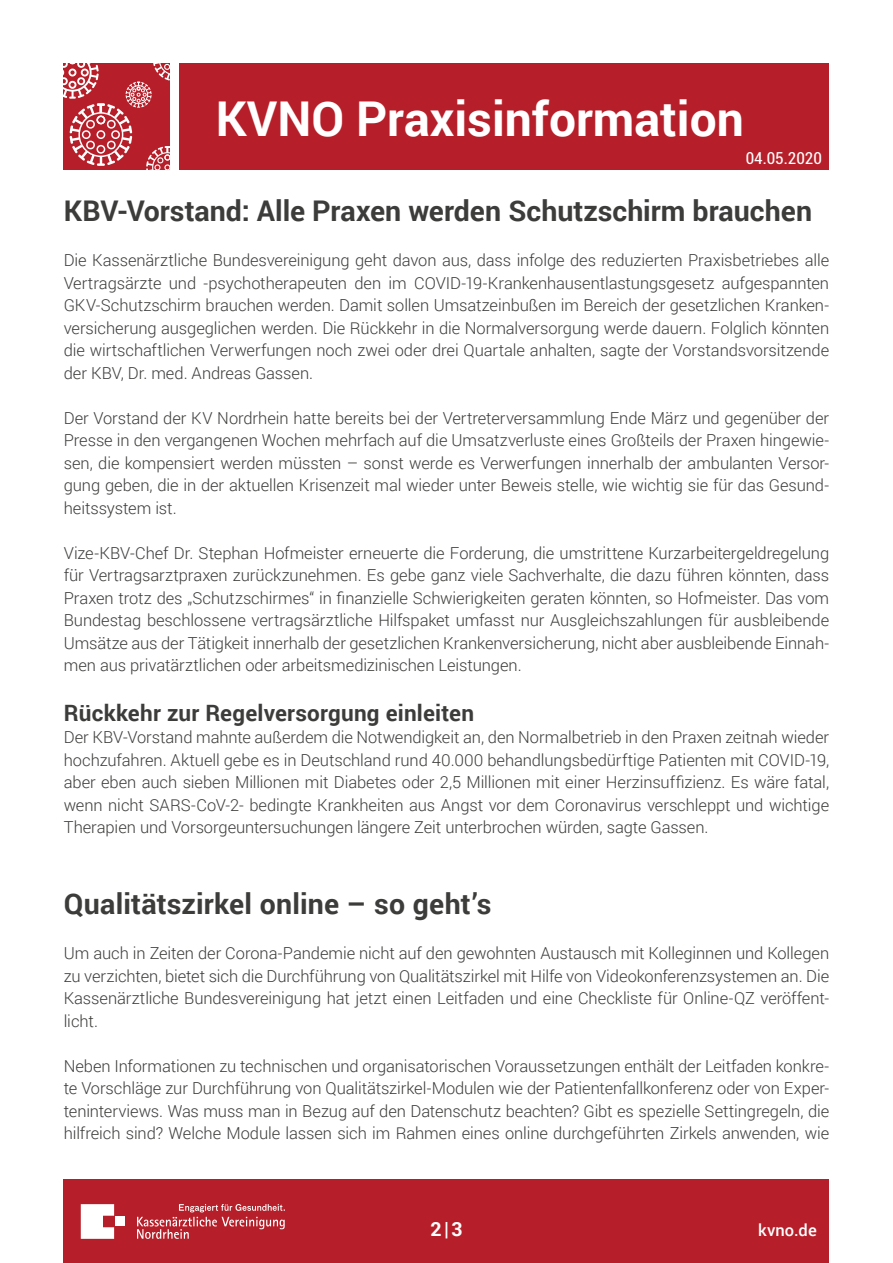
<style>
.page{position:relative;width:893px;height:1263px;background:#fff}
.page>*{position:absolute;margin:0;border:0;box-sizing:border-box;transform-origin:0 0}
.t1{font:700 48px "Roboto";color:#fff}
.FT-11{font:700 28.5px "Roboto";color:#3c3c3b}
.FT-11-2{font:700 22.5px "Roboto";letter-spacing:.01em;color:#3c3c3b}
.t2{font:700 19.5px "Roboto";color:#fff}
.FT-11-3{font:300 16.5px/22.5px "Roboto";letter-spacing:-.005em;color:#3c3c3b;text-align:justify}
.t3{font:condensed 16.5px "Roboto";color:#fff}
.t4{font:500 16.5px "Roboto";letter-spacing:.005em;color:#fff}
</style>
<div class="page">
<div style="left:180px;top:64px;width:649px;height:106px;background:#b61f29"></div>
<svg style="left:64px;top:64px;width:106px;height:106px;background:#c34750"></svg>
<div style="left:64px;top:1180px;width:765px;height:83px;background:#b61f29"></div>
<svg style="left:81px;top:1204px;width:33px;height:35px"></svg>
<div style="left:116px;top:1216px;width:9px;height:10px;background:#fff"></div>
<svg style="left:137px;top:1204px;width:148px;height:35px"></svg>
<h1 class="t1" style="left:216px;top:85px;width:530px">KVNO Praxisinformation</h1>
<p class="t3" style="left:746px;top:147px;width:78px">04.05.2020</p>
<p class="FT-11" style="left:64px;top:191px;width:750px">KBV-Vorstand: Alle Praxen werden Schutzschirm brauchen</p>
<p class="FT-11-3" style="left:64px;top:249px;width:767px">Die Kassenärztliche Bundesvereinigung geht davon aus, dass infolge des reduzierten Praxisbetriebes alle Vertragsärzte und -psychotherapeuten den im COVID-19-Krankenhausentlastungsgesetz aufgespannten GKV-Schutzschirm brauchen werden. Damit sollen Umsatzeinbußen im Bereich der gesetzlichen Kranken&shy;versicherung ausgeglichen werden. Die Rückkehr in die Normalversorgung werde dauern. Folglich könnten die wirtschaftlichen Verwerfungen noch zwei oder drei Quartale anhalten, sagte der Vorstandsvorsitzende der KBV, Dr. med. Andreas Gassen.</p>
<p class="FT-11-3" style="left:64px;top:406px;width:767px">Der Vorstand der KV Nordrhein hatte bereits bei der Vertreterversammlung Ende März und gegenüber der Presse in den vergangenen Wochen mehrfach auf die Umsatzverluste eines Großteils der Praxen hingewie&shy;sen, die kompensiert werden müssten – sonst werde es Verwerfungen innerhalb der ambulanten Versor&shy;gung geben, die in der aktuellen Krisenzeit mal wieder unter Beweis stelle, wie wichtig sie für das Gesund&shy;heitssystem ist.</p>
<p class="FT-11-3" style="left:64px;top:541px;width:767px">Vize-KBV-Chef Dr. Stephan Hofmeister erneuerte die Forderung, die umstrittene Kurzarbeitergeldregelung für Vertragsarztpraxen zurückzunehmen. Es gebe ganz viele Sachverhalte, die dazu führen könnten, dass Praxen trotz des „Schutzschirmes“ in finanzielle Schwierigkeiten geraten könnten, so Hofmeister. Das vom Bundestag beschlossene vertragsärztliche Hilfspaket umfasst nur Ausgleichszahlungen für ausbleibende Umsätze aus der Tätigkeit innerhalb der gesetzlichen Krankenversicherung, nicht aber ausbleibende Einnah&shy;men aus privatärztlichen oder arbeitsmedizinischen Leistungen.</p>
<p class="FT-11-2" style="left:64px;top:697px;width:412px">Rückkehr zur Regelversorgung einleiten</p>
<p class="FT-11-3" style="left:64px;top:726px;width:767px">Der KBV-Vorstand mahnte außerdem die Notwendigkeit an, den Normalbetrieb in den Praxen zeitnah wieder hochzufahren. Aktuell gebe es in Deutschland rund 40.000 behandlungsbedürftige Patienten mit COVID-19, aber eben auch sieben Millionen mit Diabetes oder 2,5 Millionen mit einer Herzinsuffizienz. Es wäre fatal, wenn nicht SARS-CoV-2- bedingte Krankheiten aus Angst vor dem Coronavirus verschleppt und wichtige Therapien und Vorsorgeuntersuchungen längere Zeit unterbrochen würden, sagte Gassen.</p>
<p class="FT-11" style="left:64px;top:884px;width:429px">Qualitätszirkel online – so geht’s</p>
<p class="FT-11-3" style="left:64px;top:942px;width:767px">Um auch in Zeiten der Corona-Pandemie nicht auf den gewohnten Austausch mit Kolleginnen und Kollegen zu verzichten, bietet sich die Durchführung von Qualitätszirkel mit Hilfe von Videokonferenzsystemen an. Die Kassenärztliche Bundesvereinigung hat jetzt einen Leitfaden und eine Checkliste für Online-QZ veröffent&shy;licht.</p>
<p class="FT-11-3" style="left:64px;top:1054px;width:767px">Neben Informationen zu technischen und organisatorischen Voraussetzungen enthält der Leitfaden konkre&shy;te Vorschläge zur Durchführung von Qualitätszirkel-Modulen wie der Patientenfallkonferenz oder von Exper&shy;teninterviews. Was muss man in Bezug auf den Datenschutz beachten? Gibt es spezielle Settingregeln, die hilfreich sind? Welche Module lassen sich im Rahmen eines online durchgeführten Zirkels anwenden, wie</p>
<p class="t2" style="left:430px;top:1215px;width:34px">2|3</p>
<p class="t4" style="left:758px;top:1218px;width:60px">kvno.de</p>
</div>
